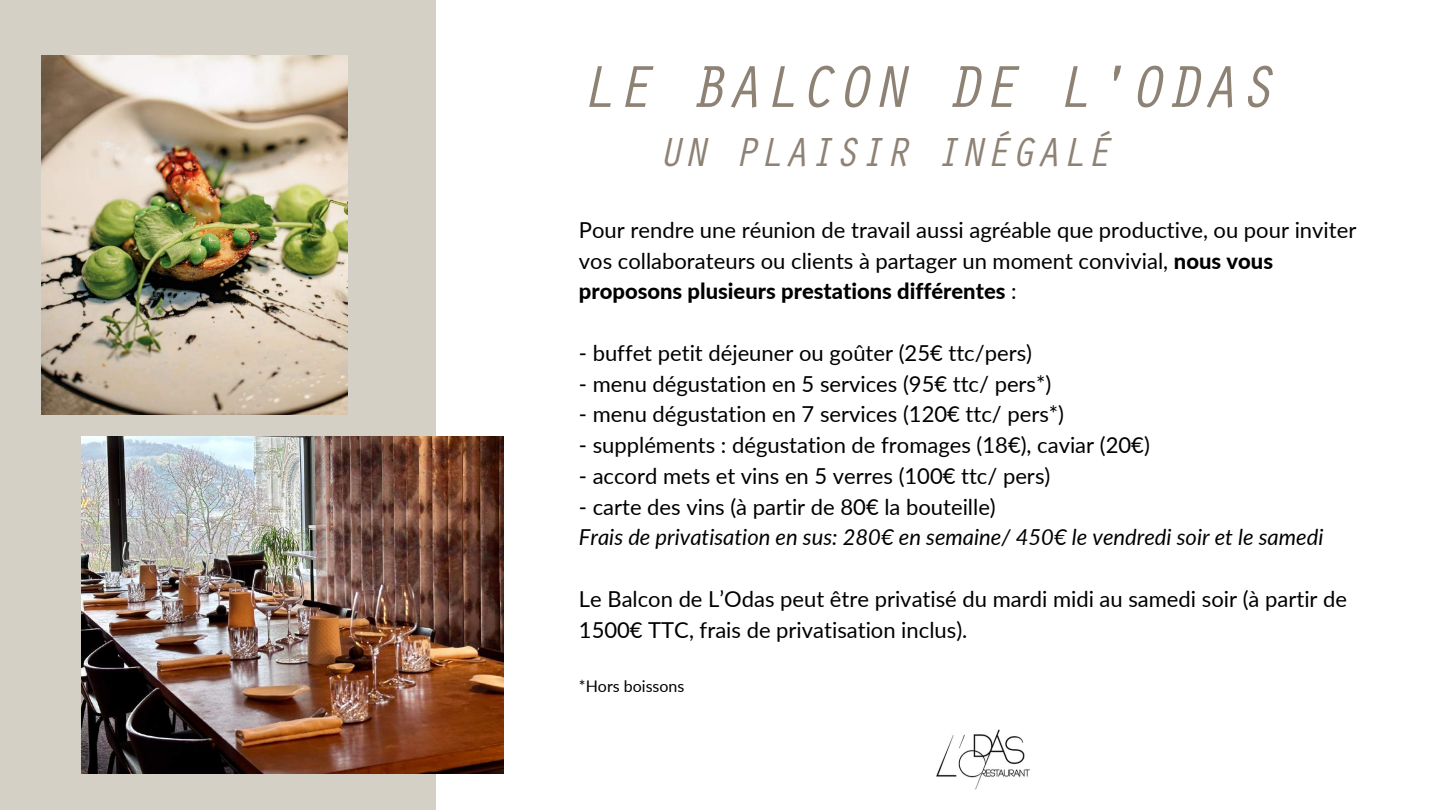
<style>
.page{position:relative;width:1440px;height:810px;background:#fff}
.page>*{position:absolute;margin:0;border:0;box-sizing:border-box;transform-origin:0 0}
.t1{font:italic 61px "Orator Std";color:#8e8275}
.t2{font:italic 42px "Orator Std";color:#8e8275}
.t3{font:22px/30.8px "Lato";color:#000}
.t4{font:italic 22px "Lato";color:#000}
.t5{font:16px "Lato";color:#000}
.s1{font-weight:800}
</style>
<div class="page">
<div style="left:0;top:0;width:436px;height:810px;background:#d5d0c5"></div>
<img style="left:41px;top:56px;width:306px;height:358px">
<img style="left:936px;top:729px;width:94px;height:61px">
<img style="left:81px;top:436px;width:422px;height:338px">
<h1 class="t1" style="left:579px;top:66px;width:697px">LE BALCON DE L'ODAS</h1>
<h2 class="t2" style="left:657px;top:138px;width:455px">UN PLAISIR INÉGALÉ</h2>
<p class="t3" style="left:579px;top:214px;width:779px">Pour rendre une réunion de travail aussi agréable que productive, ou pour inviter vos collaborateurs ou clients à partager un moment convivial, <span class="s1">nous vous proposons plusieurs prestations différentes</span> :</p>
<p class="t3" style="left:579px;top:337px;width:455px">- buffet petit déjeuner ou goûter (25€ ttc/pers)</p>
<p class="t3" style="left:579px;top:368px;width:474px">- menu dégustation en 5 services (95€ ttc/ pers*)</p>
<p class="t3" style="left:579px;top:398px;width:487px">- menu dégustation en 7 services (120€ ttc/ pers*)</p>
<p class="t3" style="left:579px;top:429px;width:573px">- suppléments : dégustation de fromages (18€), caviar (20€)</p>
<p class="t3" style="left:579px;top:460px;width:473px">- accord mets et vins en 5 verres (100€ ttc/ pers)</p>
<p class="t3" style="left:579px;top:491px;width:418px">- carte des vins (à partir de 80€ la bouteille)</p>
<p class="t4" style="left:579px;top:524px;width:746px">Frais de privatisation en sus: 280€ en semaine/ 450€ le vendredi soir et le samedi</p>
<p class="t3" style="left:579px;top:583px;width:770px">Le Balcon de L’Odas peut être privatisé du mardi midi au samedi soir (à partir de<br>1500€ TTC, frais de privatisation inclus).</p>
<p class="t5" style="left:579px;top:677px;width:107px">*Hors boissons</p>
</div>
